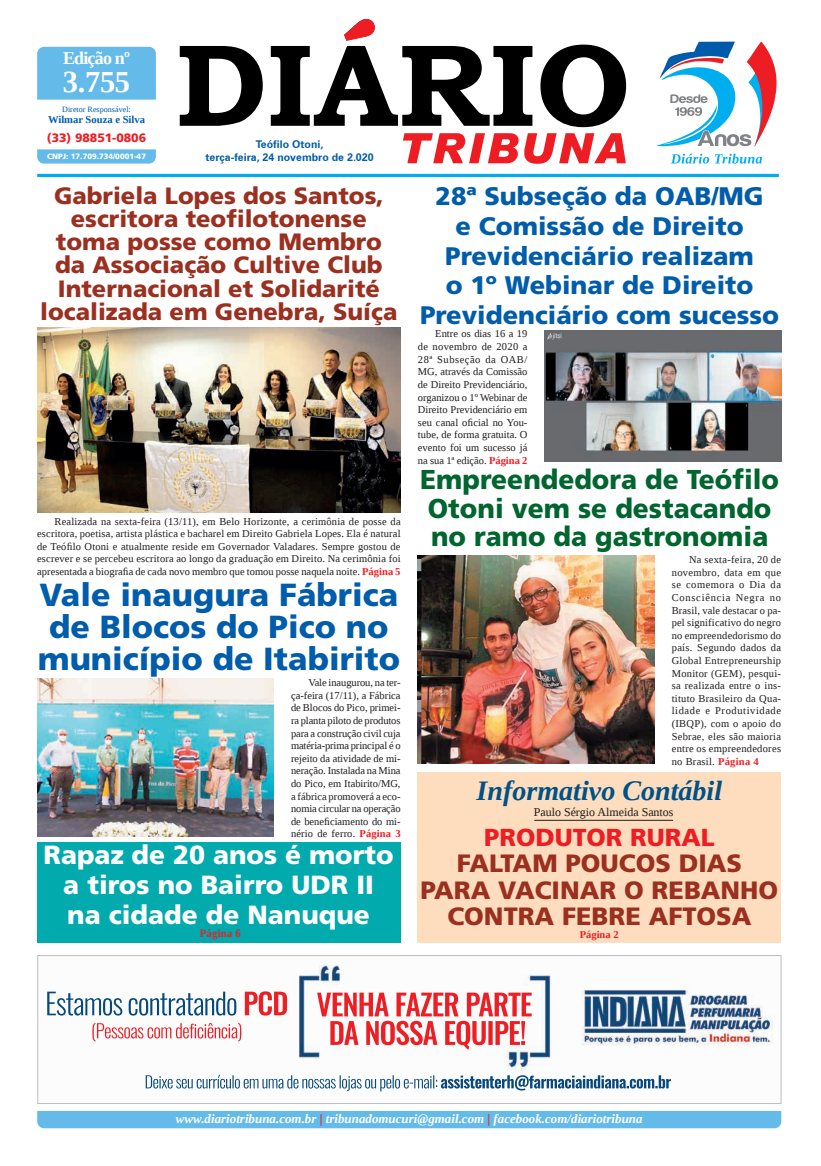
<style>
.page{position:relative;width:821px;height:1166px;background:#fff}
.page>*{position:absolute;margin:0;border:0;box-sizing:border-box;transform-origin:0 0}
.t1{font:900 31.94px/31.9px "Frutiger LT Std";color:#015dab;text-align:center}
.t2{font:700 30.45px "Liberation Serif";color:#fff}
.t3{font:italic 700 28.09px "Liberation Serif";color:#005187}
.t4{font:900 27.3px/28.7px "Frutiger LT Std";color:#00652e;scale:.96 1}
.t5{font:900 26.25px/29.8px "Frutiger LT Std";color:#fff;text-align:center}
.t6{font:900 25.38px/29.8px "Frutiger LT Std";color:#015dab;text-align:center}
.t7{font:900 25.03px/26.3px "Frutiger LT Std";color:#9b2f20;text-align:center}
.t8{font:900 24.59px "Frutiger LT Std";color:#ee1d23}
.t9{font:900 23.62px/23.2px "Frutiger LT Std";color:#9b2f20;text-align:center}
.t10{font:700 18.03px "Liberation Serif";letter-spacing:-.045em;color:#fff}
.t11{font:italic 700 12.95px "Liberation Serif";color:#fff}
.t12{font:900 12.16px "Frutiger LT Std";color:#ee1d23}
.t13{font:11.99px "Liberation Serif";color:#231f20}
.t14{font:700 11.38px "Liberation Serif";letter-spacing:.03em;color:#ee1d23;scale:.93 1}
.t15{font:700 10.67px/12.6px "Zurich BT";color:#015dab;text-align:center}
.t16{font:700 10.59px "Liberation Serif";color:#015dab}
.t17{font:10.5px/12.6px "Liberation Serif";letter-spacing:.005em;color:#231f20;text-align:justify}
.t18{font:700 10.5px "Liberation Serif";color:#ee1d23}
.t19{font:8.14px "Liberation Serif";color:#015dab}
.t20{font:900 7.7px "Frutiger LT Std";color:#fff}
.s1{font-weight:700;color:#ee1d23}
.s2{color:#ee1d23}
</style>
<div class="page">
<hr style="left:37px;top:174px;width:742px;height:3px;background:#00aeef">
<svg style="left:180px;top:44px;width:446px;height:83px"></svg>
<svg style="left:344px;top:19px;width:31px;height:22px"></svg>
<div style="left:37px;top:47px;width:119px;height:53px;background:#64bae9"></div>
<svg style="left:37px;top:149px;width:119px;height:15px;background:#6ebeea"></svg>
<div style="left:37px;top:1111px;width:744px;height:17px;background:#64bae9"></div>
<svg style="left:403px;top:133px;width:223px;height:31px"></svg>
<img style="left:47px;top:965px;width:727px;height:127px">
<div style="left:37px;top:955px;width:744px;height:149px;border:1px solid #bcbdc0"></div>
<div style="left:37px;top:842px;width:364px;height:100px;background:#00aaad"></div>
<div style="left:418px;top:772px;width:363px;height:170px;background:#fdddbd"></div>
<hr style="left:534px;top:820px;width:139px;height:1px;background:#231f20">
<svg style="left:656px;top:41px;width:121px;height:106px"></svg>
<svg style="left:671px;top:154px;width:91px;height:10px"></svg>
<img style="left:37px;top:327px;width:364px;height:186px">
<img style="left:37px;top:679px;width:237px;height:157px">
<img style="left:545px;top:330px;width:236px;height:132px">
<img style="left:418px;top:556px;width:236px;height:208px">
<h3 class="t10" style="left:63px;top:45px;width:68px">Edição nº</h3>
<h2 class="t2" style="left:63px;top:61px;width:69px">3.755</h2>
<p class="t19" style="left:62px;top:104px;width:70px">Diretor Responsável:</p>
<p class="t16" style="left:48px;top:112px;width:99px">Wilmar Souza e Silva</p>
<p class="t12" style="left:47px;top:130px;width:101px">(33) 98851-0806</p>
<p class="t20" style="left:47px;top:151px;width:100px">CNPJ: 17.709.734/0001-47</p>
<p class="t15" style="left:205px;top:138px;width:170px">Teófilo Otoni,<br>terça-feira, 24 novembro de 2.020</p>
<h3 class="t9" style="left:40px;top:184px;width:359px">Gabriela Lopes dos Santos, escritora teofilotonense toma posse como Membro da Associação Cultive Club<br>Internacional et Solidarité localizada em Genebra, Suíça</h3>
<p class="t17" style="left:37px;top:515px;width:365px;text-indent:17px">Realizada na sexta-feira (13/11), em Belo Horizonte, a cerimônia de posse da escritora, poetisa, artista plástica e bacharel em Direito Gabriela Lopes. Ela é natural de Teófilo Otoni e atualmente reside em Governador Valadares. Sempre gostou de escrever e se percebeu escritora ao longo da graduação em Direito. Na cerimônia foi apresentada a biografia de cada novo membro que tomou posse naquela noite. <span class="s1">Página 5</span></p>
<h1 class="t1" style="left:38px;top:579px;width:364px">Vale inaugura Fábrica de Blocos do Pico no município de Itabirito</h1>
<p class="t17" style="left:291px;top:676px;width:111px;text-indent:17px">Vale inaugurou, na ter&shy;ça-feira (17/11), a Fábrica de Blocos do Pico, primei&shy;ra planta piloto de produtos para a construção civil cuja matéria-prima principal é o rejeito da atividade de mi&shy;neração. Instalada na Mina do Pico, em Itabirito/MG, a fábrica promoverá a eco&shy;nomia circular na operação de beneficiamento do mi&shy;nério de ferro. <span class="s1">Página 3</span></p>
<h3 class="t5" style="left:44px;top:840px;width:352px">Rapaz de 20 anos é morto a tiros no Bairro UDR II na cidade de Nanuque</h3>
<p class="t14" style="left:200px;top:925px;width:46px">Página 6</p>
<h3 class="t6" style="left:420px;top:181px;width:361px">28ª Subseção da OAB/MG<br>e Comissão de Direito<br>Previdenciário realizam<br>o 1º Webinar de Direito<br>Previdenciário com sucesso</h3>
<p class="t17" style="left:418px;top:328px;width:111px;text-indent:17px">Entre os dias 16 a 19 de novembro de 2020 a 28ª Subseção da OAB/ MG, através da Comissão de Direito Previdenciário, organizou o 1º Webinar de Direito Previdenciário em seu canal oficial no You&shy;tube, de forma gratuita. O evento foi um sucesso já na sua 1ª edição. <span class="s1">Página 2</span></p>
<h3 class="t4" style="left:420px;top:465px;width:375px">Empreendedora de Teófilo<br>Otoni vem se destacando no ramo da gastronomia</h3>
<p class="t17" style="left:672px;top:553px;width:111px;text-indent:17px">Na sexta-feira, 20 de novembro, data em que se comemora o Dia da Consciência Negra no Brasil, vale destacar o pa&shy;pel significativo do negro no empreendedorismo do país. Segundo dados da Global Entrepreneurship Monitor (GEM), pesqui&shy;sa realizada entre o ins&shy;tituto Brasileiro da Qua&shy;lidade e Produtividade (IBQP), com o apoio do Sebrae, eles são maioria entre os empreendedores no Brasil. <span class="s1">Página 4</span></p>
<h3 class="t3" style="left:477px;top:772px;width:247px">Informativo Contábil</h3>
<p class="t13" style="left:534px;top:804px;width:141px">Paulo Sérgio Almeida Santos</p>
<h3 class="t8" style="left:484px;top:822px;width:232px">PRODUTOR RURAL</h3>
<h3 class="t7" style="left:421px;top:850px;width:359px">FALTAM POUCOS DIAS<br>PARA VACINAR O REBANHO<br>CONTRA FEBRE AFTOSA</h3>
<p class="t18" style="left:580px;top:927px;width:40px">Página 2</p>
<p class="t11" style="left:176px;top:1110px;width:468px">www.diariotribuna.com.br <span class="s2">|</span> tribunadomucuri@gmail.com <span class="s2">|</span> facebook.com/diariotribuna</p>
</div>
